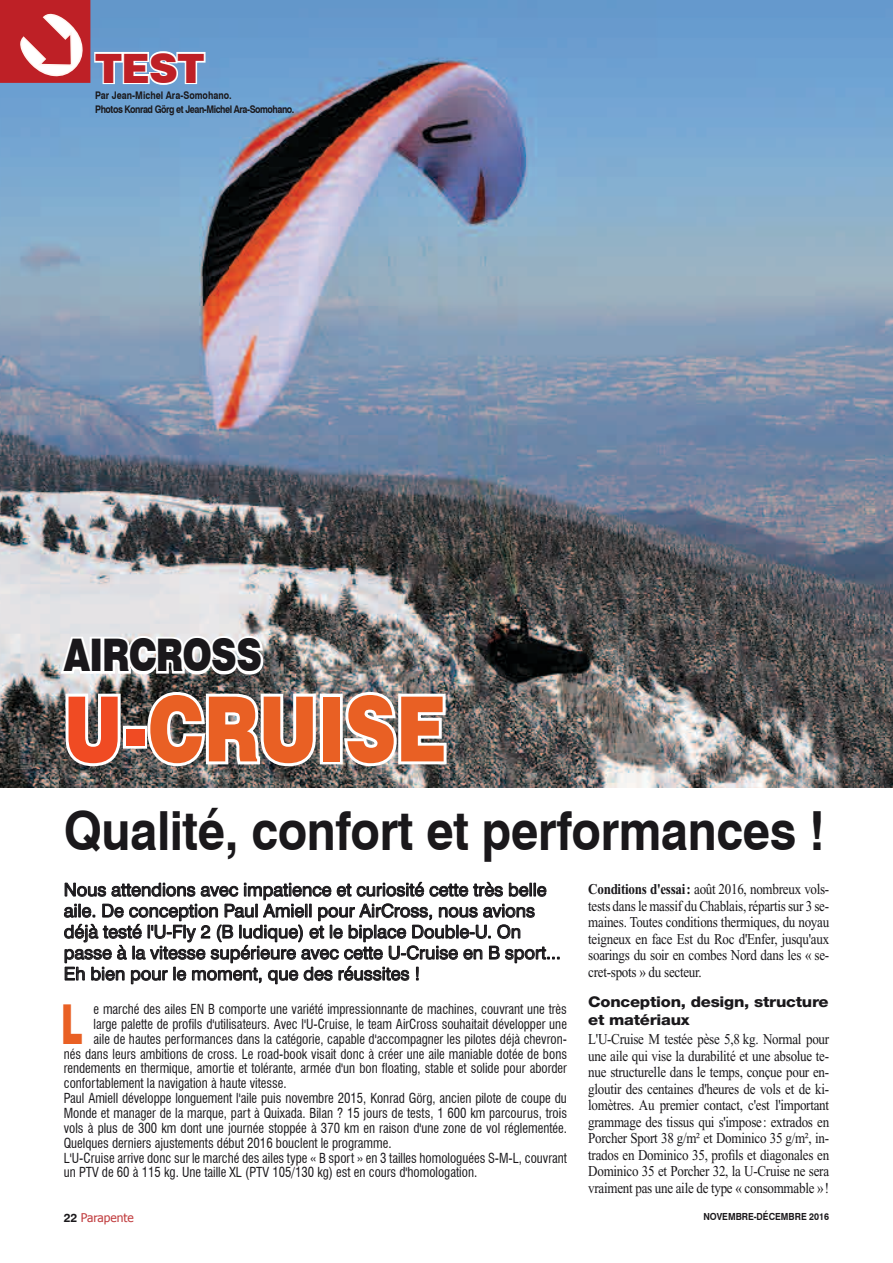
<style>
.page{position:relative;width:893px;height:1263px;background:#fff}
.page>*{position:absolute;margin:0;border:0;box-sizing:border-box;transform-origin:0 0}
.t1{font:900 90px "Swiss 721 BT";color:#e96024;scale:.8 1}
.t2{font:900 55.5px "Helvetica Neue";color:#e96024;scale:.62 1}
.t3{font:700 54px "Swiss 721 BT";letter-spacing:-.01em;color:#1a181b;scale:.9 1}
.t4{font:900 45px "Swiss 721 BT";letter-spacing:-.025em;color:#1a181b;scale:.8 1}
.t5{font:900 40.5px "Swiss 721 BT";color:#be2026}
.t6{font:18px/21px "Swiss 721 BT";color:#1a181b}
.t7{font:15px/16.5px "Times New Roman";letter-spacing:-.02em;color:#1a181b;text-align:justify;scale:.87 1}
.t8{font:800 14.85px/18px "Helvetica Neue";letter-spacing:-.015em;color:#1a181b;scale:1.11 1}
.t9{font:condensed 13.5px "Swiss 721 BT";color:#1a181b;scale:.95 1}
.t10{font:12px "Tahoma";color:#c03a3c}
.t11{font:700 10.5px/13.5px "Swiss 721 BT";letter-spacing:-.05em;color:#1a181b;scale:.85 1}
.t12{font:700 9.75px "Swiss 721 BT";color:#1a181b;scale:.9 1}
.s1{color:#f04b23}
.s2{font-weight:700}
.s3{font-family:"Swiss 721 BT";font-weight:700;color:#1a181b}
</style>
<div class="page">
<img style="left:0;top:0;width:893px;height:787px">
<svg style="left:58px;top:633px;width:208px;height:44px"></svg>
<img style="left:63px;top:691px;width:61px;height:78px">
<div style="left:123px;top:726px;width:24px;height:23px;border:6px solid #fff"></div>
<img style="left:144px;top:689px;width:175px;height:80px">
<div style="left:320px;top:694px;width:23px;height:70px;border:6px solid #fff"></div>
<img style="left:341px;top:688px;width:109px;height:81px">
<svg style="left:64px;top:881px;width:496px;height:103px"></svg>
<svg style="left:0;top:0;width:207px;height:86px;background:#9b7994"></svg>
<h3 class="t5" style="left:95px;top:44px;width:111px">TEST</h3>
<p class="t11" style="left:95px;top:89px;width:236px">Par Jean-Michel Ara-Somohano.<br>Photos Konrad Görg et Jean-Michel Ara-Somohano.</p>
<h3 class="t4" style="left:64px;top:628px;width:250px">AIRCROSS</h3>
<h1 class="t1" style="left:64px;top:675px;width:480px"><span class="s1">U-</span>CRUISE</h1>
<h3 class="t3" style="left:64px;top:798px;width:848px">Qualité, confort et performances !</h3>
<p class="t6" style="left:64px;top:879px;width:499px">Nous attendions avec impatience et curiosité cette très belle aile. De conception Paul Amiell pour AirCross, nous avions déjà testé l'U-Fly 2 (B ludique) et le biplace Double-U. On passe à la vitesse supérieure avec cette U-Cruise en B sport...<br>Eh bien pour le moment, que des réussites !</p>
<p class="t9" style="left:94px;top:1001px;width:500px">e marché des ailes EN B comporte une variété impressionnante de machines, couvrant une très</p>
<p class="t9" style="left:94px;top:1016px;width:500px">large palette de profils d'utilisateurs. Avec l'U-Cruise, le team AirCross souhaitait développer une</p>
<p class="t9" style="left:94px;top:1031px;width:500px">aile de hautes performances dans la catégorie, capable d'accompagner les pilotes déjà chevron-</p>
<p class="t9" style="left:64px;top:1045px;width:531px">nés dans leurs ambitions de cross. Le road-book visait donc à créer une aile maniable dotée de bons</p>
<p class="t9" style="left:64px;top:1060px;width:531px">rendements en thermique, amortie et tolérante, armée d'un bon floating, stable et solide pour aborder</p>
<p class="t9" style="left:64px;top:1075px;width:236px">confortablement la navigation à haute vitesse.</p>
<p class="t9" style="left:64px;top:1090px;width:531px">Paul Amiell développe longuement l'aile puis novembre 2015, Konrad Görg, ancien pilote de coupe du</p>
<p class="t9" style="left:64px;top:1105px;width:531px">Monde et manager de la marque, part à Quixada. Bilan ? 15 jours de tests, 1 600 km parcourus, trois</p>
<p class="t9" style="left:64px;top:1120px;width:531px">vols à plus de 300 km dont une journée stoppée à 370 km en raison d'une zone de vol réglementée.</p>
<p class="t9" style="left:64px;top:1135px;width:347px">Quelques derniers ajustements début 2016 bouclent le programme.</p>
<p class="t9" style="left:64px;top:1149px;width:531px">L'U-Cruise arrive donc sur le marché des ailes type « B sport » en 3 tailles homologuées S-M-L, couvrant</p>
<p class="t9" style="left:64px;top:1164px;width:437px">un PTV de 60 à 115 kg. Une taille XL (PTV 105/130 kg) est en cours d'homologation.</p>
<p class="t7" style="left:588px;top:881px;width:278px"><span class="s2">Conditions d'essai:</span> août 2016, nombreux vols&shy;tests dans le massif du Chablais, répartis sur 3 se&shy;maines. Toutes conditions thermiques, du noyau teigneux en face Est du Roc d'Enfer, jusqu'aux soarings du soir en combes Nord dans les « se&shy;cret-spots » du secteur.</p>
<p class="t8" style="left:588px;top:993px;width:218px">Conception, design, structure et matériaux</p>
<p class="t7" style="left:588px;top:1031px;width:278px">L'U-Cruise M testée pèse 5,8 kg. Normal pour une aile qui vise la durabilité et une absolue te&shy;nue structurelle dans le temps, conçue pour en&shy;gloutir des centaines d'heures de vols et de ki&shy;lomètres. Au premier contact, c'est l'important grammage des tissus qui s'impose: extrados en Porcher Sport 38 g/m² et Dominico 35 g/m², in&shy;trados en Dominico 35, profils et diagonales en Dominico 35 et Porcher 32, la U-Cruise ne sera vraiment pas une aile de type « consommable »!</p>
<h2 class="t2" style="left:62px;top:991px;width:37px">L</h2>
<p class="t10" style="left:64px;top:1209px;width:72px"><span class="s3">22</span> Parapente</p>
<p class="t12" style="left:703px;top:1211px;width:141px">novembre-décembre 2016</p>
</div>
